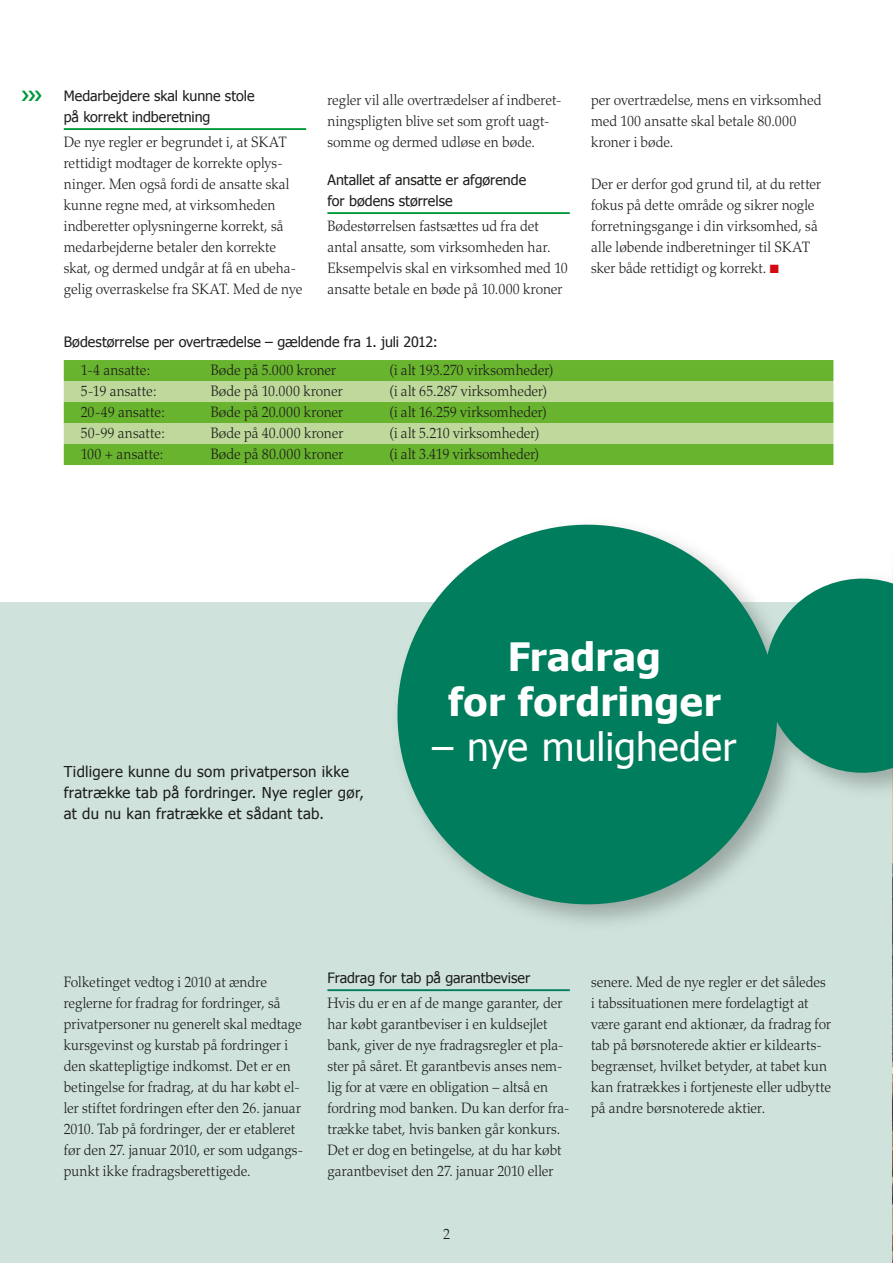
<style>
.page{position:relative;width:893px;height:1263px;background:#fff}
.page>*{position:absolute;margin:0;border:0;box-sizing:border-box;transform-origin:0 0}
.t1{font:700 39px/45px "Tahoma";letter-spacing:.01em;color:#fff;text-align:center}
.t2{font:39px "Tahoma";color:#fff}
.t3{font:300 15px/21px "Palatino";color:#1d1d1b;scale:.93 1}
.t4{font:15px/21px "Tahoma";letter-spacing:.02em;color:#1d1d1b}
.t5{font:14.25px/21px "Tahoma";color:#1d1d1b}
.s1{color:#d30a11}
</style>
<div class="page">
<div style="left:0;top:602px;width:893px;height:661px;background:#cfe3dc"></div>
<img style="left:892px;top:933px;width:1px;height:330px">
<hr style="left:327px;top:212px;width:243px;height:2px;background:#00983a">
<hr style="left:64px;top:128px;width:242px;height:2px;background:#00983a">
<div style="left:64px;top:360px;width:769px;height:21px;background:#69b42e"></div>
<div style="left:64px;top:381px;width:769px;height:21px;background:#bed99b"></div>
<div style="left:64px;top:402px;width:769px;height:21px;background:#69b42e"></div>
<div style="left:64px;top:423px;width:769px;height:21px;background:#bed99b"></div>
<div style="left:64px;top:444px;width:769px;height:21px;background:#69b42e"></div>
<svg style="left:397px;top:524px;width:496px;height:400px;fill:#007d5c"></svg>
<hr style="left:327px;top:989px;width:243px;height:2px;background:#007d5c">
<p class="t5" style="left:64px;top:84px;width:192px">Medarbejdere skal kunne stole på korrekt indberetning</p>
<p class="t3" style="left:64px;top:132px;width:258px">De nye regler er begrundet i, at SKAT rettidigt modtager de korrekte oplys&shy;ninger. Men også fordi de ansatte skal kunne regne med, at virksomheden indberetter oplysningerne korrekt, så medarbejderne betaler den korrekte skat, og dermed undgår at få en ubeha&shy;gelig overraskelse fra SKAT. Med de nye</p>
<p class="t3" style="left:327px;top:90px;width:253px">regler vil alle overtrædelser af indberet&shy;ningspligten blive set som groft uagt&shy;somme og dermed udløse en bøde.</p>
<p class="t5" style="left:327px;top:168px;width:200px">Antallet af ansatte er afgørende for bødens størrelse</p>
<p class="t3" style="left:327px;top:216px;width:260px">Bødestørrelsen fastsættes ud fra det antal ansatte, som virksomheden har.<br>Eksempelvis skal en virksomhed med 10 ansatte betale en bøde på 10.000 kroner</p>
<p class="t5" style="left:64px;top:331px;width:375px">Bødestørrelse per overtrædelse – gældende fra 1. juli 2012:</p>
<p class="t3" style="left:81px;top:360px;width:76px">1-4 ansatte:</p>
<p class="t3" style="left:211px;top:360px;width:136px">Bøde på 5.000 kroner</p>
<p class="t3" style="left:389px;top:360px;width:178px">(i alt 193.270 virksomheder)</p>
<p class="t3" style="left:81px;top:381px;width:83px">5-19 ansatte:</p>
<p class="t3" style="left:211px;top:381px;width:143px">Bøde på 10.000 kroner</p>
<p class="t3" style="left:389px;top:381px;width:172px">(i alt 65.287 virksomheder)</p>
<p class="t3" style="left:81px;top:402px;width:92px">20-49 ansatte:</p>
<p class="t3" style="left:211px;top:402px;width:144px">Bøde på 20.000 kroner</p>
<p class="t3" style="left:389px;top:402px;width:171px">(i alt 16.259 virksomheder)</p>
<p class="t3" style="left:81px;top:423px;width:92px">50-99 ansatte:</p>
<p class="t3" style="left:211px;top:423px;width:144px">Bøde på 40.000 kroner</p>
<p class="t3" style="left:389px;top:423px;width:163px">(i alt 5.210 virksomheder)</p>
<p class="t3" style="left:81px;top:444px;width:90px">100 + ansatte:</p>
<p class="t3" style="left:211px;top:444px;width:144px">Bøde på 80.000 kroner</p>
<p class="t3" style="left:389px;top:444px;width:163px">(i alt 3.419 virksomheder)</p>
<p class="t3" style="left:591px;top:90px;width:249px">per overtrædelse, mens en virksomhed med 100 ansatte skal betale 80.000 kroner i bøde.</p>
<p class="t3" style="left:591px;top:174px;width:249px">Der er derfor god grund til, at du retter fokus på dette område og sikrer nogle forretningsgange i din virksomhed, så alle løbende indberetninger til SKAT sker både rettidigt og korrekt. <span class="s1">■</span></p>
<p class="t4" style="left:64px;top:760px;width:302px">Tidligere kunne du som privatperson ikke fratrække tab på fordringer. Nye regler gør, at du nu kan fratrække et sådant tab.</p>
<h1 class="t1" style="left:448px;top:632px;width:274px">Fradrag<br>for fordringer</h1>
<h1 class="t2" style="left:432px;top:720px;width:306px">– nye muligheder</h1>
<p class="t3" style="left:64px;top:972px;width:259px">Folketinget vedtog i 2010 at ændre reglerne for fradrag for fordringer, så privatpersoner nu generelt skal medtage kursgevinst og kurstab på fordringer i den skattepligtige indkomst. Det er en betingelse for fradrag, at du har købt el&shy;ler stiftet fordringen efter den 26. januar 2010. Tab på fordringer, der er etableret før den 27. januar 2010, er som udgangs&shy;punkt ikke fradragsberettigede.</p>
<p class="t5" style="left:327px;top:966px;width:204px">Fradrag for tab på garantbeviser</p>
<p class="t3" style="left:327px;top:993px;width:262px">Hvis du er en af de mange garanter, der har købt garantbeviser i en kuldsejlet bank, giver de nye fradragsregler et pla&shy;ster på såret. Et garantbevis anses nem&shy;lig for at være en obligation – altså en fordring mod banken. Du kan derfor fra&shy;trække tabet, hvis banken går konkurs.<br>Det er dog en betingelse, at du har købt garantbeviset den 27. januar 2010 eller</p>
<p class="t3" style="left:443px;top:1224px;width:9px">2</p>
<p class="t3" style="left:591px;top:972px;width:260px">senere. Med de nye regler er det således i tabssituationen mere fordelagtigt at være garant end aktionær, da fradrag for tab på børsnoterede aktier er kildearts&shy;begrænset, hvilket betyder, at tabet kun kan fratrækkes i fortjeneste eller udbytte på andre børsnoterede aktier.</p>
</div>
